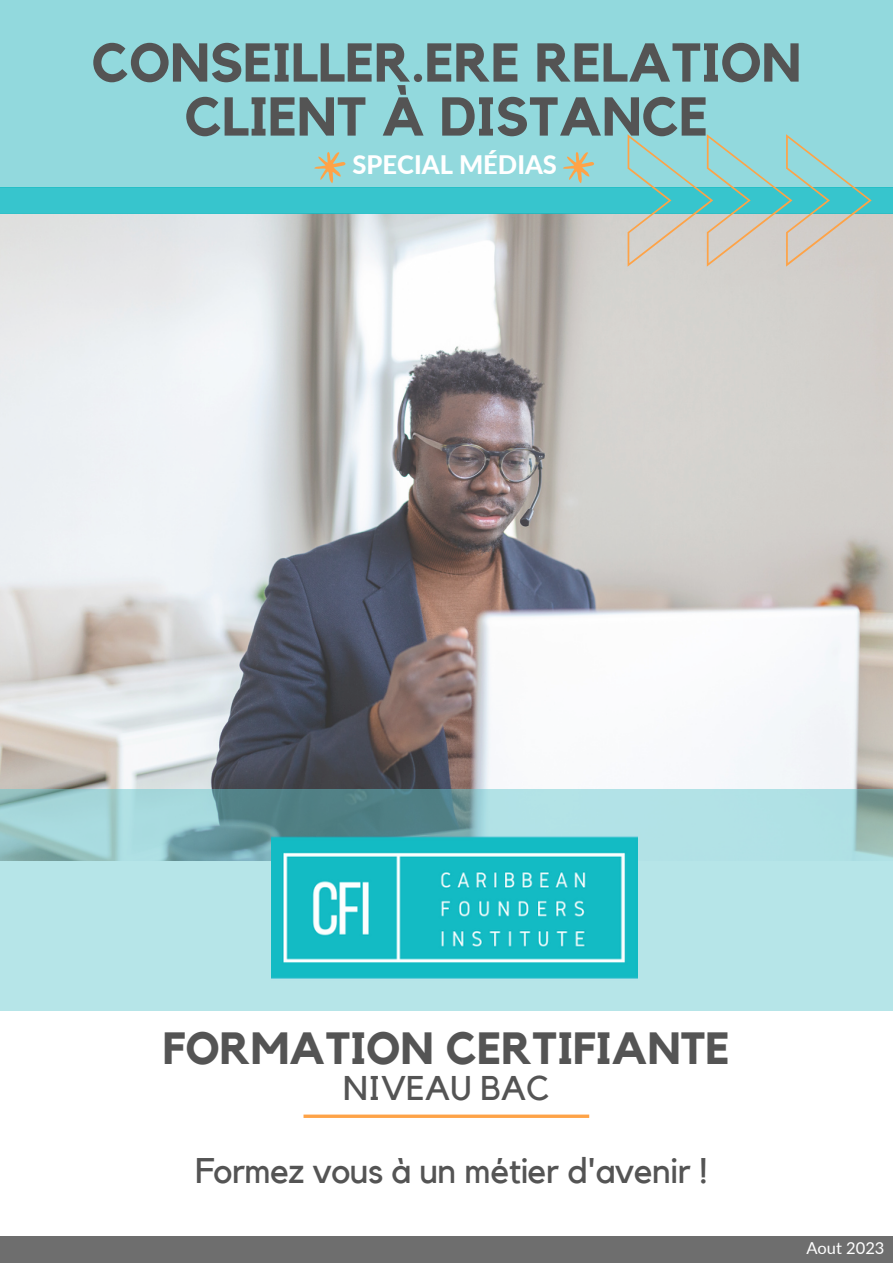
<style>
.page{position:relative;width:893px;height:1264px;background:#fff}
.page>*{position:absolute;margin:0;border:0;box-sizing:border-box;transform-origin:0 0}
.t1{font:700 54px/54px "Kollektif";color:#545454;text-align:center}
.t2{font:700 45px "Kollektif";color:#545454}
.t3{font:35.55px "Kollektif";letter-spacing:-.015em;color:#545454}
.t4{font:34.2px "Kollektif";color:#545454}
.t5{font:800 25.5px "Lato";color:#fff}
.t6{font:16.5px "Lato";color:#fff}
</style>
<div class="page">
<img style="left:0;top:214px;width:892px;height:575px">
<svg style="left:0;top:789px;width:892px;height:221px;background:#a9d8dc"></svg>
<div style="left:0;top:0;width:892px;height:188px;background:#92d9dd"></div>
<div style="left:0;top:187px;width:892px;height:27px;background:#37c5cd"></div>
<svg style="left:627px;top:134px;width:244px;height:133px"></svg>
<img style="left:271px;top:824px;width:366px;height:164px">
<div style="left:0;top:1235px;width:892px;height:27px;background:#6e6e6e"></div>
<hr style="left:303px;top:1114px;width:286px;height:3px;background:#fea347">
<svg style="left:314px;top:152px;width:31px;height:31px"></svg>
<svg style="left:563px;top:152px;width:31px;height:31px"></svg>
<p class="t1" style="left:92px;top:38px;width:711px">CONSEILLER.ERE RELATION<br>CLIENT À DISTANCE</p>
<p class="t5" style="left:352px;top:149px;width:206px">SPECIAL MÉDIAS</p>
<p class="t2" style="left:163px;top:1027px;width:568px">FORMATION CERTIFIANTE</p>
<p class="t4" style="left:343px;top:1072px;width:208px">NIVEAU BAC</p>
<p class="t3" style="left:195px;top:1154px;width:514px">Formez vous à un métier d'avenir !</p>
<p class="t6" style="left:806px;top:1237px;width:80px">Aout 2023</p>
</div>
